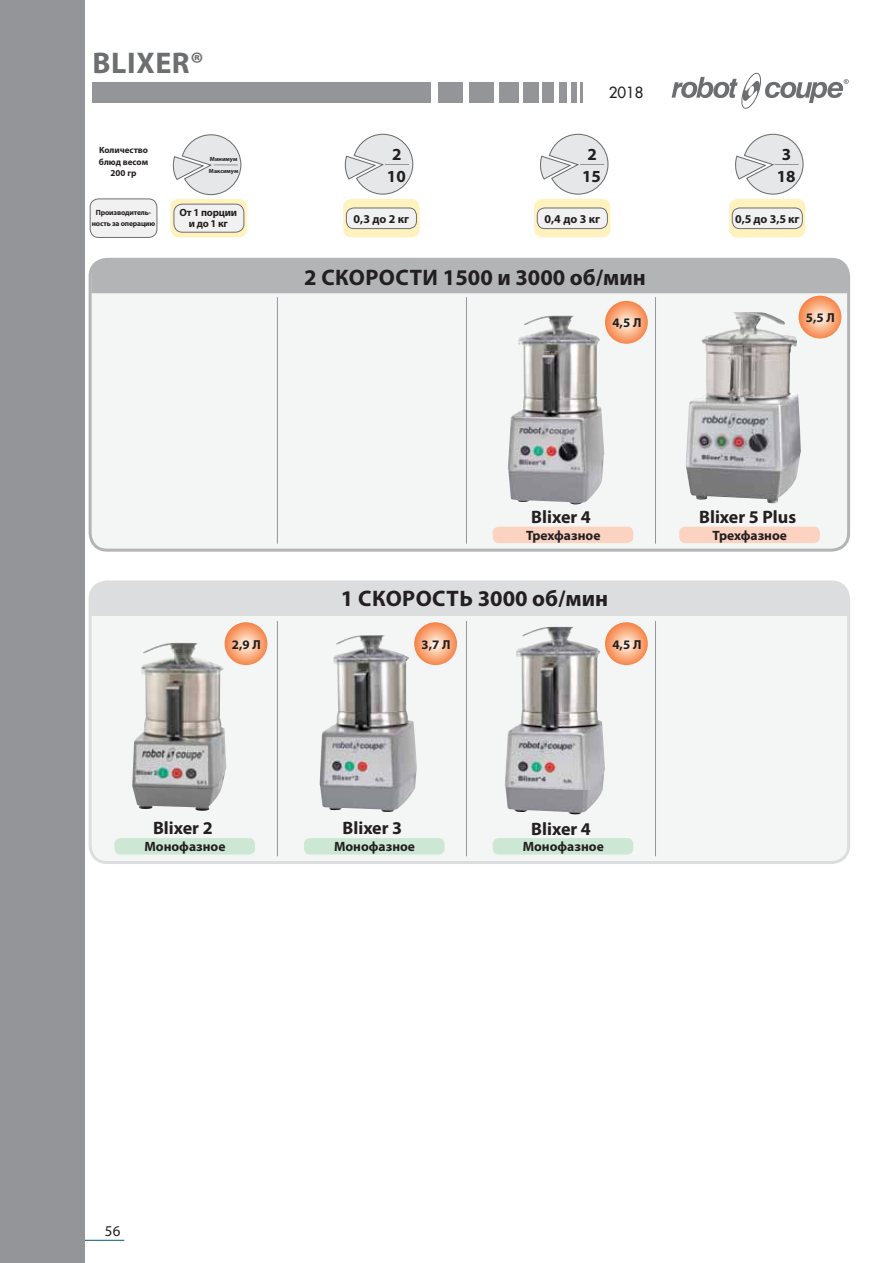
<style>
.page{position:relative;width:893px;height:1263px;background:#fff}
.page>*{position:absolute;margin:0;border:0;box-sizing:border-box;transform-origin:0 0}
.t1{font:700 30px "Myriad Pro";letter-spacing:.02em;color:#6d6e70}
.t2{font:700 22.5px "Myriad Pro";color:#231f20}
.t3{font:700 18px "Myriad Pro";color:#231f20}
.t4{font:700 16.95px "Myriad Pro";color:#231f20}
.t5{font:15px "Futura";color:#231f20}
.t6{font:15px "Myriad Pro";color:#231f20}
.t7{font:700 13.5px "Myriad Pro";color:#231f20}
.t8{font:700 13.05px "Myriad Pro";color:#231f20}
.t9{font:700 12px "Myriad Pro";color:#231f20}
.t10{font:700 10.5px/10.5px "Myriad Pro";letter-spacing:-.02em;color:#231f20;text-align:center}
.t11{font:700 9px/11.4px "Myriad Pro";color:#231f20;text-align:center}
.t12{font:700 7.5px/11.2px "Myriad Pro";letter-spacing:-.02em;color:#231f20;text-align:center}
.t13{font:700 6px/12.1px "Myriad Pro";color:#231f20}
</style>
<div class="page">
<hr style="left:84px;top:1240px;width:40px;height:1px;background:#005480">
<div style="left:0;top:0;width:85px;height:1263px;background:#939598"></div>
<div style="left:92px;top:82px;width:339px;height:20px;background:#939598"></div>
<div style="left:438px;top:82px;width:25px;height:20px;background:#939598"></div>
<div style="left:469px;top:82px;width:25px;height:20px;background:#939598"></div>
<div style="left:499px;top:82px;width:20px;height:20px;background:#939598"></div>
<div style="left:523px;top:82px;width:15px;height:20px;background:#939598"></div>
<div style="left:543px;top:82px;width:11px;height:20px;background:#939598"></div>
<div style="left:559px;top:82px;width:8px;height:20px;background:#939598"></div>
<div style="left:571px;top:82px;width:5px;height:20px;background:#939598"></div>
<hr style="left:580px;top:82px;width:3px;height:20px;background:#939598">
<svg style="left:672px;top:72px;width:177px;height:37px"></svg>
<div style="left:90px;top:259px;width:759px;height:291px;background:#f4f5f5;border-radius:17px"></div>
<div style="left:89px;top:258px;width:761px;height:294px;border:3px solid #b2b4b6;border-radius:17px"></div>
<div style="left:679px;top:527px;width:141px;height:16px;background:#fcd2c1;border-radius:6px"></div>
<div style="left:493px;top:527px;width:140px;height:16px;background:#fcd2c1;border-radius:6px"></div>
<hr style="left:277px;top:297px;width:1px;height:247px;background:#939598">
<hr style="left:466px;top:297px;width:1px;height:247px;background:#939598">
<hr style="left:655px;top:297px;width:1px;height:247px;background:#939598">
<div style="left:91px;top:259px;width:758px;height:34px;background:#b2b4b6"></div>
<img style="left:508px;top:315px;width:96px;height:190px">
<img style="left:685px;top:312px;width:116px;height:192px">
<svg style="left:605px;top:301px;width:43px;height:43px"></svg>
<svg style="left:799px;top:296px;width:42px;height:42px"></svg>
<div style="left:90px;top:582px;width:759px;height:280px;background:#f4f5f5;border-radius:17px"></div>
<div style="left:89px;top:580px;width:761px;height:284px;border:3px solid #dcddde;border-radius:17px"></div>
<div style="left:114px;top:838px;width:141px;height:16px;background:#cce7d3;border-radius:6px"></div>
<div style="left:304px;top:838px;width:141px;height:16px;background:#cce7d3;border-radius:6px"></div>
<hr style="left:277px;top:621px;width:1px;height:235px;background:#939598">
<hr style="left:466px;top:621px;width:1px;height:235px;background:#939598">
<hr style="left:655px;top:621px;width:1px;height:235px;background:#939598">
<div style="left:90px;top:582px;width:758px;height:34px;background:#dcddde"></div>
<img style="left:132px;top:643px;width:94px;height:168px">
<img style="left:319px;top:635px;width:98px;height:177px">
<svg style="left:225px;top:622px;width:42px;height:43px"></svg>
<svg style="left:414px;top:622px;width:43px;height:43px"></svg>
<div style="left:343px;top:199px;width:77px;height:38px;background:#fff2be;border-radius:9px"></div>
<div style="left:729px;top:199px;width:76px;height:38px;background:#fff2be;border-radius:9px"></div>
<svg style="left:171px;top:199px;width:76px;height:38px"></svg>
<div style="left:174px;top:204px;width:70px;height:28px;background:#f1f1f2;border-radius:9px"></div>
<div style="left:174px;top:204px;width:70px;height:29px;border:1px solid #6d6e70;border-radius:9px"></div>
<div style="left:90px;top:199px;width:67px;height:38px;background:#f1f1f2;border-radius:9px"></div>
<div style="left:90px;top:199px;width:67px;height:39px;border:1px solid #6d6e70;border-radius:9px"></div>
<div style="left:346px;top:208px;width:70px;height:21px;background:#f1f1f2;border-radius:8px"></div>
<div style="left:346px;top:208px;width:71px;height:21px;border:1px solid #6d6e70;border-radius:8px"></div>
<div style="left:534px;top:199px;width:76px;height:38px;background:#fff2be;border-radius:9px"></div>
<div style="left:537px;top:208px;width:70px;height:21px;background:#f1f1f2;border-radius:8px"></div>
<div style="left:537px;top:208px;width:71px;height:21px;border:1px solid #6d6e70;border-radius:8px"></div>
<div style="left:732px;top:208px;width:70px;height:21px;background:#f1f1f2;border-radius:8px"></div>
<div style="left:732px;top:208px;width:71px;height:21px;border:1px solid #6d6e70;border-radius:8px"></div>
<svg style="left:344px;top:134px;width:69px;height:61px"></svg>
<svg style="left:540px;top:134px;width:68px;height:61px"></svg>
<svg style="left:735px;top:134px;width:69px;height:61px"></svg>
<svg style="left:172px;top:134px;width:70px;height:62px"></svg>
<img style="left:505px;top:627px;width:100px;height:188px">
<svg style="left:605px;top:622px;width:43px;height:43px"></svg>
<div style="left:493px;top:838px;width:140px;height:16px;background:#cce7d3;border-radius:6px"></div>
<h1 class="t1" style="left:93px;top:52px;width:113px">BLIXER®</h1>
<p class="t11" style="left:99px;top:146px;width:51px">Количество блюд весом<br>200 гр</p>
<p class="t13" style="left:209px;top:154px;width:31px">Минимум<br>Максимум</p>
<p class="t5" style="left:609px;top:85px;width:36px">2018</p>
<p class="t4" style="left:392px;top:148px;width:11px">2</p>
<p class="t4" style="left:587px;top:148px;width:11px">2</p>
<p class="t4" style="left:782px;top:148px;width:11px">3</p>
<p class="t4" style="left:387px;top:170px;width:20px">10</p>
<p class="t4" style="left:582px;top:170px;width:20px">15</p>
<p class="t4" style="left:777px;top:170px;width:20px">18</p>
<p class="t10" style="left:180px;top:209px;width:59px">От 1 порции и до 1 кг</p>
<p class="t12" style="left:92px;top:207px;width:65px">Производитель&shy;ность за операцию</p>
<p class="t9" style="left:354px;top:215px;width:57px">0,3 до 2 кг</p>
<p class="t9" style="left:544px;top:215px;width:57px">0,4 до 3 кг</p>
<p class="t9" style="left:735px;top:215px;width:66px">0,5 до 3,5 кг</p>
<h2 class="t2" style="left:304px;top:269px;width:343px">2 СКОРОСТИ 1500 и 3000 об/мин</h2>
<p class="t8" style="left:612px;top:318px;width:31px">4,5 Л</p>
<p class="t8" style="left:806px;top:313px;width:31px">5,5 Л</p>
<h3 class="t3" style="left:531px;top:510px;width:61px">Blixer 4</h3>
<h3 class="t3" style="left:699px;top:510px;width:99px">Blixer 5 Plus</h3>
<p class="t7" style="left:526px;top:530px;width:76px">Трехфазное</p>
<p class="t7" style="left:713px;top:530px;width:76px">Трехфазное</p>
<h2 class="t2" style="left:341px;top:590px;width:269px">1 СКОРОСТЬ 3000 об/мин</h2>
<p class="t8" style="left:232px;top:639px;width:31px">2,9 Л</p>
<p class="t8" style="left:422px;top:639px;width:31px">3,7 Л</p>
<h3 class="t3" style="left:153px;top:821px;width:61px">Blixer 2</h3>
<h3 class="t3" style="left:343px;top:821px;width:61px">Blixer 3</h3>
<p class="t7" style="left:144px;top:842px;width:83px">Монофазное</p>
<p class="t7" style="left:334px;top:842px;width:83px">Монофазное</p>
<p class="t8" style="left:612px;top:639px;width:31px">4,5 Л</p>
<h3 class="t3" style="left:531px;top:822px;width:61px">Blixer 4</h3>
<p class="t7" style="left:523px;top:842px;width:83px">Монофазное</p>
<p class="t6" style="left:105px;top:1225px;width:17px">56</p>
</div>
